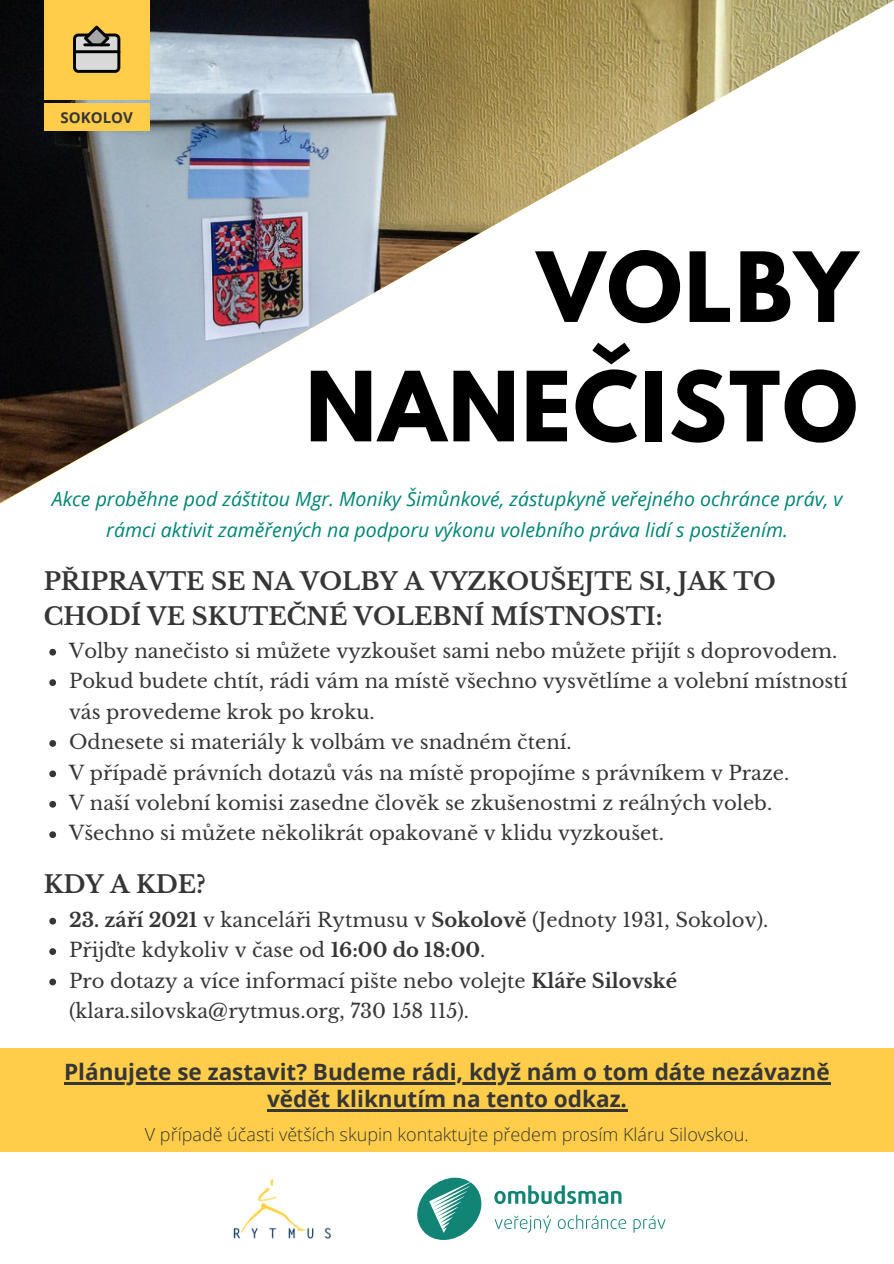
<style>
.page{position:relative;width:894px;height:1264px;background:#fff}
.page>*{position:absolute;margin:0;border:0;box-sizing:border-box;transform-origin:0 0}
.t1{font:700 85.5px "League Spartan";letter-spacing:.03em;color:#000}
.t2{font:700 24px/35px "Libre Baskerville";color:#363636}
.t3{font:700 22.5px/27px "Open Sans";color:#363636;text-align:center}
.t4{font:19.5px/30.5px "Libre Baskerville";color:#363636}
.t5{font:italic 19.5px/30.5px "Open Sans";color:#008576;text-align:center}
.t6{font:300 18px "Open Sans";color:#363636}
.t7{font:700 15px "Open Sans";color:#363636}
.s1{font-weight:700}
</style>
<div class="page">
<img style="left:0;top:0;width:893px;height:504px">
<div style="left:44px;top:0;width:105px;height:100px;background:#ffcd49"></div>
<div style="left:44px;top:104px;width:105px;height:27px;background:#ffcd49"></div>
<svg style="left:73px;top:26px;width:47px;height:47px;background:#948c7a"></svg>
<svg style="left:49px;top:649px;width:7px;height:6px"></svg>
<svg style="left:49px;top:679px;width:7px;height:7px"></svg>
<svg style="left:49px;top:740px;width:7px;height:6px"></svg>
<svg style="left:49px;top:770px;width:7px;height:7px"></svg>
<svg style="left:49px;top:801px;width:7px;height:6px"></svg>
<svg style="left:49px;top:831px;width:7px;height:7px"></svg>
<svg style="left:49px;top:917px;width:7px;height:7px"></svg>
<svg style="left:49px;top:948px;width:7px;height:6px"></svg>
<svg style="left:49px;top:978px;width:7px;height:7px"></svg>
<div style="left:0;top:1048px;width:893px;height:103px;background:#ffcd49"></div>
<img style="left:233px;top:1178px;width:98px;height:61px">
<svg style="left:417px;top:1177px;width:64px;height:62px"></svg>
<svg style="left:494px;top:1185px;width:127px;height:18px"></svg>
<svg style="left:494px;top:1215px;width:57px;height:17px"></svg>
<svg style="left:557px;top:1214px;width:69px;height:14px"></svg>
<svg style="left:633px;top:1215px;width:32px;height:17px"></svg>
<hr style="left:64px;top:1082px;width:766px;height:2px;background:#363636">
<hr style="left:267px;top:1109px;width:360px;height:2px;background:#363636">
<p class="t7" style="left:61px;top:107px;width:74px">SOKOLOV</p>
<p class="t1" style="left:537px;top:245px;width:322px">VOLBY</p>
<p class="t1" style="left:305px;top:364px;width:553px">NANEČISTO</p>
<p class="t5" style="left:52px;top:483px;width:792px">Akce proběhne pod záštitou Mgr. Moniky Šimůnkové, zástupkyně veřejného ochránce práv, v rámci aktivit zaměřených na podporu výkonu volebního práva lidí s postižením.</p>
<p class="t2" style="left:44px;top:564px;width:733px">PŘIPRAVTE SE NA VOLBY A VYZKOUŠEJTE SI, JAK TO<br>CHODÍ VE SKUTEČNÉ VOLEBNÍ MÍSTNOSTI:</p>
<p class="t4" style="left:69px;top:635px;width:769px">Volby nanečisto si můžete vyzkoušet sami nebo můžete přijít s doprovodem.</p>
<p class="t4" style="left:69px;top:666px;width:779px">Pokud budete chtít, rádi vám na místě všechno vysvětlíme a volební místností vás provedeme krok po kroku.</p>
<p class="t4" style="left:69px;top:727px;width:504px">Odnesete si materiály k volbám ve snadném čtení.</p>
<p class="t4" style="left:69px;top:757px;width:721px">V případě právních dotazů vás na místě propojíme s právníkem v Praze.</p>
<p class="t4" style="left:69px;top:787px;width:704px">V naší volební komisi zasedne člověk se zkušenostmi z reálných voleb.</p>
<p class="t4" style="left:69px;top:818px;width:596px">Všechno si můžete několikrát opakovaně v klidu vyzkoušet.</p>
<p class="t2" style="left:44px;top:866px;width:164px">KDY A KDE?</p>
<p class="t4" style="left:69px;top:904px;width:700px"><span class="s1">23. září 2021</span> v kanceláři Rytmusu v <span class="s1">Sokolově</span> (Jednoty 1931, Sokolov).</p>
<p class="t4" style="left:69px;top:935px;width:417px">Přijďte kdykoliv v čase od <span class="s1">16:00 do 18:00</span>.</p>
<p class="t4" style="left:69px;top:965px;width:609px">Pro dotazy a více informací pište nebo volejte <span class="s1">Kláře Silovské </span>(klara.silovska@rytmus.org, 730 158 115).</p>
<p class="t3" style="left:64px;top:1057px;width:766px">Plánujete se zastavit? Budeme rádi, když nám o tom dáte nezávazně vědět kliknutím na tento odkaz.</p>
<p class="t6" style="left:145px;top:1121px;width:605px">V případě účasti větších skupin kontaktujte předem prosím Kláru Silovskou.</p>
</div>
